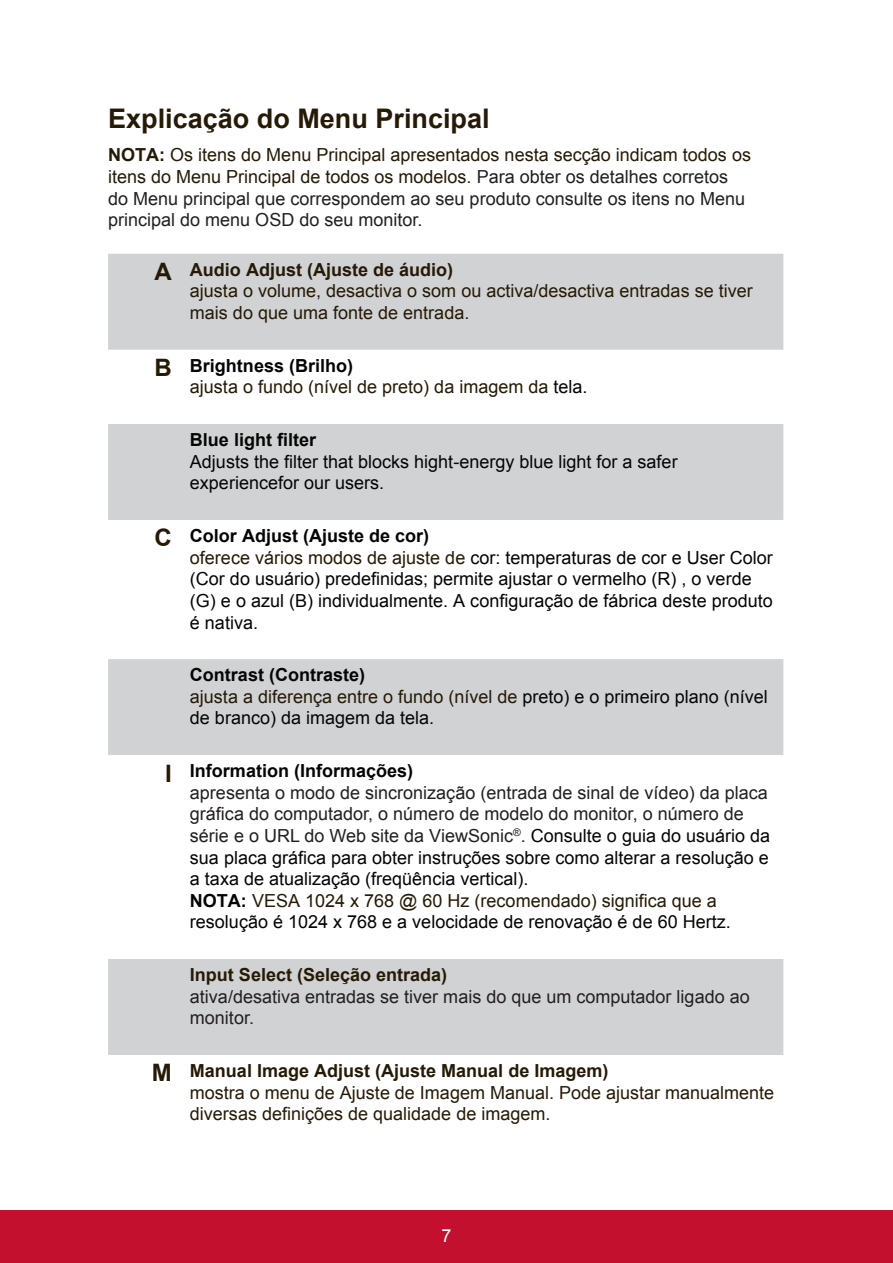
<style>
.page{position:relative;width:893px;height:1263px;background:#fff}
.page>*{position:absolute;margin:0;border:0;box-sizing:border-box;transform-origin:0 0}
.t1{font:700 27px "Arial";color:#251a05}
.t2{font:18px/21.6px "Arial";color:#040503}
.t3{font:18px/21.6px "Arial";color:#251a05}
.t4{font:18px/21.6px "Arial";color:#231f20}
.t5{font:700 18px "Arial";color:#251a05}
.t6{font:700 18px "Arial";color:#040503}
.t7{font:18px "Arial";color:#fff}
.s1{font-weight:700;color:#251a05}
.s2{color:#251a05}
.s3{font-weight:700;font-size:24px}
.s4{font-weight:700}
.s5{font-weight:700;color:#040503}
.s6{color:#040503}
.s7{font-weight:700;font-size:24px;color:#251a05}
.s8{color:#231f20}
</style>
<div class="page">
<div style="left:0;top:1210px;width:892px;height:53px;background:#c3102f"></div>
<svg style="left:108px;top:254px;width:675px;height:801px"></svg>
<h1 class="t1" style="left:108px;top:100px;width:383px">Explicação do Menu Principal</h1>
<p class="t4" style="left:108px;top:144px;width:644px"><span class="s1">NOTA:</span> <span class="s2">Os itens do Menu Principal apresentados nesta secção indicam todos os itens do Menu Principal de todos os modelos.</span> Para obter os detalhes corretos do Menu principal que correspondem ao seu produto consulte os itens no Menu principal do menu OSD do seu monitor.</p>
<p class="t3" style="left:190px;top:259px;width:564px;text-indent:-35px"><span class="s3">A</span> <span class="s4">Audio Adjust (Ajuste de áudio)<br></span>ajusta o volume, desactiva o som ou activa/desactiva entradas se tiver mais do que uma fonte de entrada.</p>
<p class="t3" style="left:190px;top:355px;width:399px;text-indent:-35px"><span class="s3">B</span> <span class="s5">Brightness (Brilho)<br></span>ajusta o fundo (nível de preto) da imagem da <span class="s6">tela.</span></p>
<p class="t6" style="left:190px;top:428px;width:128px">Blue light filter</p>
<p class="t2" style="left:190px;top:451px;width:489px">Adjusts the filter that blocks hight-energy blue light for a safer experiencefor our users.</p>
<p class="t2" style="left:190px;top:525px;width:584px;text-indent:-35px"><span class="s7">C</span> <span class="s4">Color Adjust (Ajuste de cor)<br></span><span class="s2">oferece vários modos de ajuste de</span> cor: temperaturas de cor e User Color (Cor do usuário) predefinidas; permite ajustar o vermelho (R) , o verde (G) e o azul (B) individualmente. A configuração de fábrica deste produto é nativa.</p>
<p class="t2" style="left:190px;top:664px;width:579px"><span class="s4">Contrast (Contraste)<br></span><span class="s2">ajusta a diferença entre o fundo (nível de</span> preto) e o primeiro plano (nível de branco) da imagem da tela.</p>
<p class="t2" style="left:190px;top:760px;width:581px;text-indent:-25px"><span class="s7">I</span> <span class="s4">Information (Informações)<br></span><span class="s8">apresenta o modo de sincronização (entrada de sinal de vídeo) da placa gráfica do computador, o número de modelo do monitor, o número de série e o URL do Web site da ViewSonic</span><sup>®</sup><span class="s8">.</span> Consulte o guia do usuário da sua placa gráfica para obter instruções sobre como alterar a resolução e a taxa de atualização (freqüência vertical).<br><span class="s4">NOTA:</span> <span class="s2">VESA 1024 x 768 @ 60 Hz (recomendado) significa que a </span>resolução é 1024 x 768 e a velocidade de renovação é de 60 Hertz.</p>
<p class="t5" style="left:190px;top:962px;width:259px">Input Select (Seleção entrada)</p>
<p class="t4" style="left:190px;top:985px;width:561px">ativa/desativa entradas se tiver mais do que um computador ligado ao monitor.</p>
<p class="t3" style="left:190px;top:1060px;width:585px;text-indent:-38px"><span class="s3">M</span> <span class="s4">Manual Image Adjust (Ajuste Manual de Imagem)<br></span>mostra o menu de Ajuste de Imagem Manual. Pode ajustar manualmente diversas definições de qualidade de imagem.</p>
<p class="t7" style="left:441px;top:1223px;width:12px">7</p>
</div>
